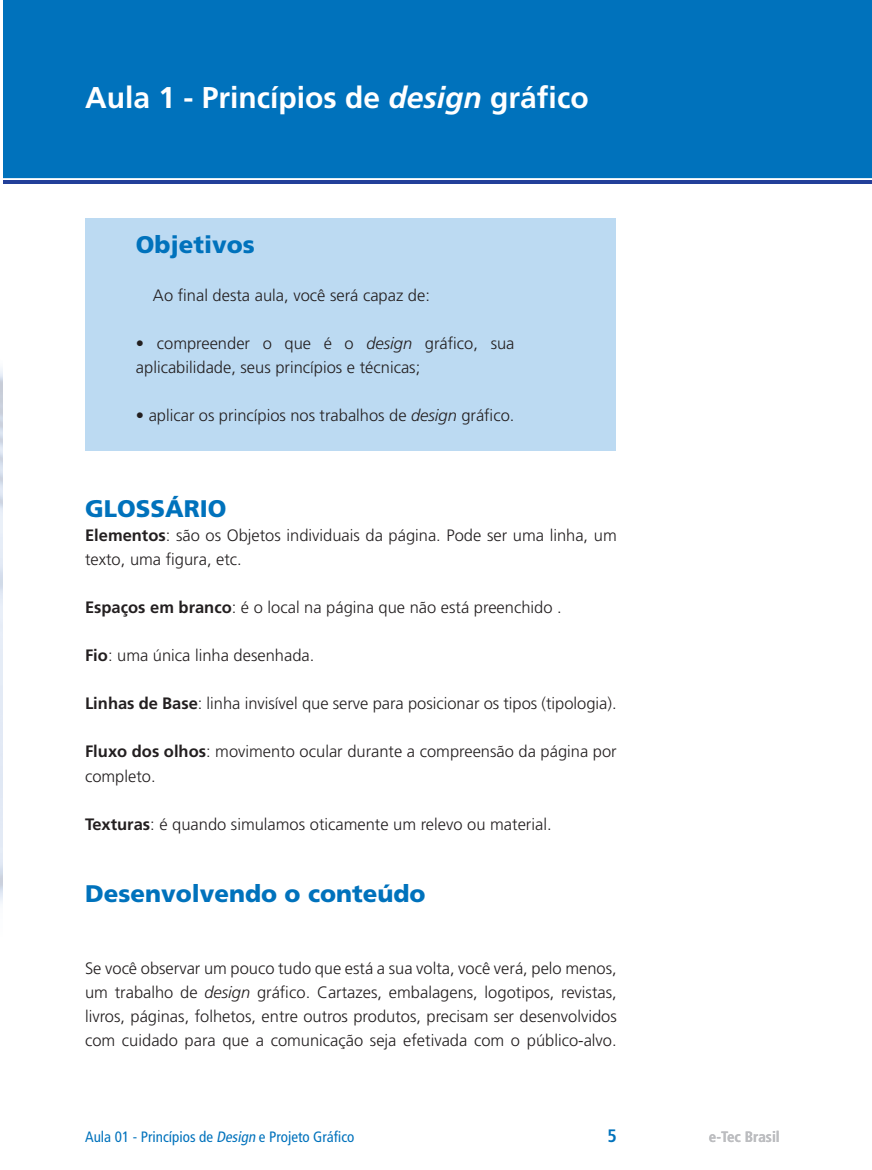
<style>
.page{position:relative;width:872px;height:1170px;background:#fff}
.page>*{position:absolute;margin:0;border:0;box-sizing:border-box;transform-origin:0 0}
.t1{font:700 30px "Frutiger LT Std";color:#fff}
.t2{font:900 24px "Frutiger LT Std";color:#0072bc}
.t3{font:700 condensed 18px "Frutiger LT Std";color:#0072bc}
.t4{font:300 16.5px/24px "Frutiger LT Std";color:#231f20}
.t5{font:condensed 15px "Frutiger LT Std";color:#0072bc}
.t6{font:700 condensed 15px "Frutiger LT Std";color:#bcbdc0}
.s1{font-style:italic}
.s2{font-weight:700}
</style>
<div class="page">
<div style="left:85px;top:219px;width:530px;height:232px;background:#bcdaf2"></div>
<div style="left:3px;top:0;width:869px;height:178px;background:#0072bc"></div>
<hr style="left:0;top:181px;width:872px;height:3px;background:#223f99">
<img style="left:0;top:181px;width:2px;height:723px">
<h1 class="t1" style="left:85px;top:79px;width:505px">Aula 1 - Princípios de <span class="s1">design</span> gráfico</h1>
<h2 class="t2" style="left:136px;top:230px;width:120px">Objetivos</h2>
<p class="t4" style="left:153px;top:284px;width:278px">Ao final desta aula, você será capaz de:</p>
<p class="t4" style="left:136px;top:332px;width:380px">• compreender o que é o <span class="s1">design</span> gráfico, sua aplicabilidade, seus princípios e técnicas;</p>
<p class="t4" style="left:136px;top:404px;width:380px">• aplicar os princípios nos trabalhos de <span class="s1">design</span> gráfico.</p>
<h2 class="t2" style="left:85px;top:494px;width:143px">GLOSSÁRIO</h2>
<p class="t4" style="left:85px;top:524px;width:533px"><span class="s2">Elementos</span>: são os Objetos individuais da página. Pode ser uma linha, um texto, uma figura, etc.</p>
<p class="t4" style="left:85px;top:596px;width:478px"><span class="s2">Espaços em branco</span>: é o local na página que não está preenchido .</p>
<p class="t4" style="left:85px;top:644px;width:231px"><span class="s2">Fio</span>: uma única linha desenhada.</p>
<p class="t4" style="left:85px;top:692px;width:533px"><span class="s2">Linhas de Base</span>: linha invisível que serve para posicionar os tipos (tipologia).</p>
<p class="t4" style="left:85px;top:740px;width:533px"><span class="s2">Fluxo dos olhos</span>: movimento ocular durante a compreensão da página por completo.</p>
<p class="t4" style="left:85px;top:812px;width:468px"><span class="s2">Texturas</span>: é quando simulamos oticamente um relevo ou material.</p>
<h2 class="t2" style="left:85px;top:878px;width:342px">Desenvolvendo o conteúdo</h2>
<p class="t4" style="left:85px;top:956px;width:533px;text-align:justify">Se você observar um pouco tudo que está a sua volta, você verá, pelo menos, um trabalho de <span class="s1">design</span> gráfico. Cartazes, embalagens, logotipos, revistas, livros, páginas, folhetos, entre outros produtos, precisam ser desenvolvidos com cuidado para que a comunicação seja efetivada com o público-alvo.</p>
<p class="t5" style="left:85px;top:1127px;width:271px">Aula 01 - Princípios de <span class="s1">Design</span> e Projeto Gráfico</p>
<p class="t3" style="left:607px;top:1124px;width:11px">5</p>
<p class="t6" style="left:709px;top:1127px;width:72px">e-Tec Brasil</p>
</div>
